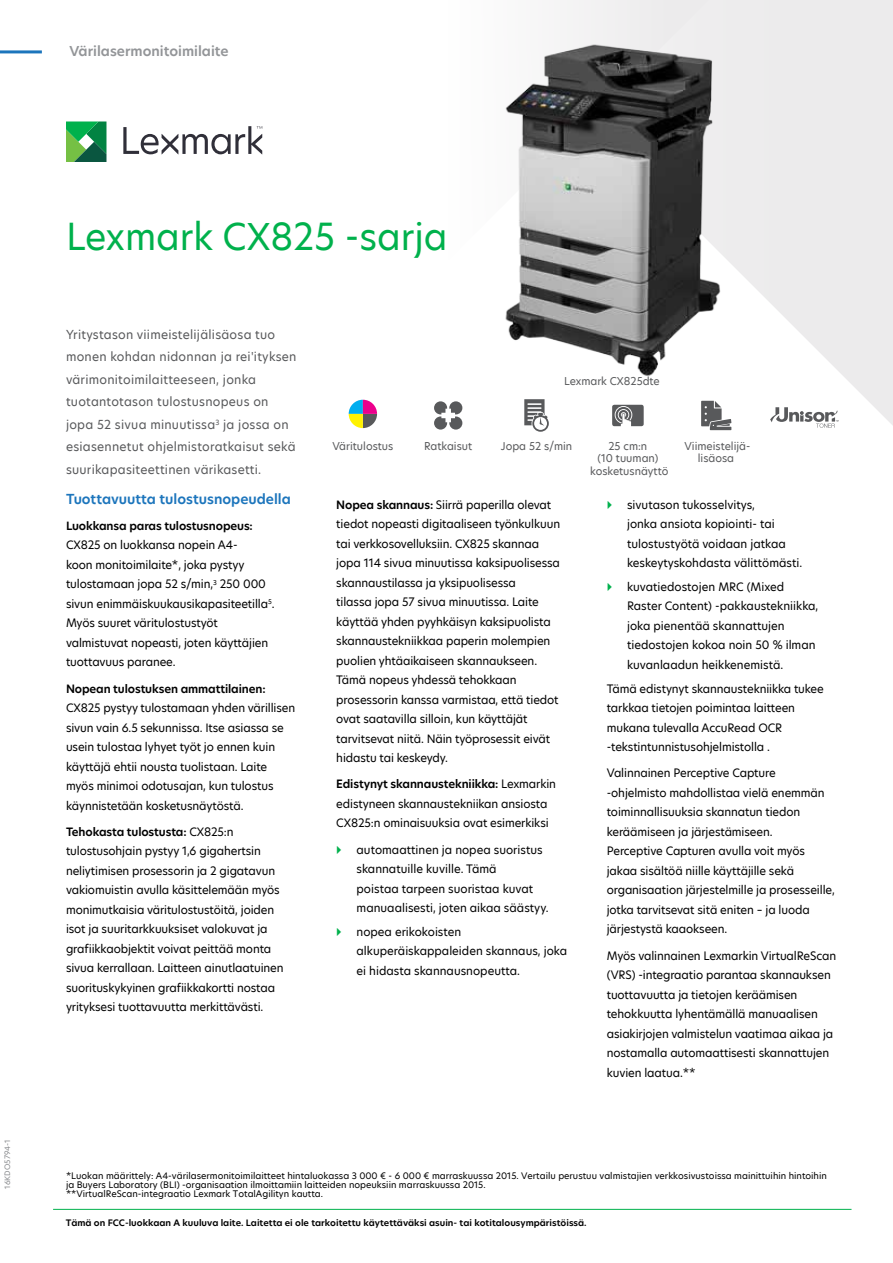
<style>
.page{position:relative;width:893px;height:1263px;background:#fff}
.page>*{position:absolute;margin:0;border:0;box-sizing:border-box;transform-origin:0 0}
.t1{font:36px "TP Hero";color:#00b14c}
.t2{font:600 13.5px "TP Hero";color:#1c75bc}
.t3{font:600 13.5px "TP Hero";color:#939598}
.t4{font:12px/22.5px "TP Hero";letter-spacing:.02em;color:#58595b}
.t5{font:11.25px/19.5px "TP Hero";letter-spacing:-.01em;color:#000}
.t6{font:600 11.25px "TP Hero";letter-spacing:-.01em;color:#000}
.t7{font:10.5px/12.6px "TP Hero";color:#58595b;text-align:center}
.t8{font:8.7px/9px "TP Hero";color:#000}
.t9{font:600 8.7px "TP Hero";color:#000}
.t10{font:7.2px "TP Hero";color:#888a8d}
.s1{font-weight:600}
</style>
<div class="page">
<svg style="left:710px;top:0;width:183px;height:431px"></svg>
<svg style="left:348px;top:0;width:374px;height:427px"></svg>
<svg style="left:123px;top:126px;width:139px;height:28px"></svg>
<svg style="left:66px;top:121px;width:40px;height:41px;background:#359d56"></svg>
<hr style="left:0;top:50px;width:42px;height:3px;background:#1c75bc">
<svg style="left:770px;top:407px;width:68px;height:21px"></svg>
<svg style="left:612px;top:405px;width:32px;height:21px"></svg>
<svg style="left:701px;top:401px;width:30px;height:29px"></svg>
<svg style="left:434px;top:401px;width:28px;height:29px"></svg>
<svg style="left:524px;top:399px;width:25px;height:33px"></svg>
<svg style="left:349px;top:400px;width:28px;height:28px"></svg>
<img style="left:503px;top:40px;width:218px;height:336px">
<hr style="left:53px;top:1209px;width:798px;height:1px;background:#00b14c">
<p class="t3" style="left:69px;top:42px;width:161px">Värilasermonitoimilaite</p>
<p class="t10" style="left:2px;top:1188px;width:51px;rotate:-90deg">16KDO5794-1</p>
<h1 class="t1" style="left:66px;top:212px;width:383px">Lexmark CX825 -sarja</h1>
<p class="t4" style="left:66px;top:323px;width:232px">Yritystason viimeistelijälisäosa tuo monen kohdan nidonnan ja rei'ityksen värimonitoimilaitteeseen, jonka tuotantotason tulostusnopeus on jopa 52 sivua minuutissa<sup>3</sup> ja jossa on esiasennetut ohjelmistoratkaisut sekä suurikapasiteettinen värikasetti.</p>
<p class="t2" style="left:66px;top:489px;width:226px">Tuottavuutta tulostusnopeudella</p>
<p class="t6" style="left:66px;top:518px;width:188px">Luokkansa paras tulostusnopeus:</p>
<p class="t5" style="left:66px;top:535px;width:210px">CX825 on luokkansa nopein A4-<br>koon monitoimilaite*, joka pystyy tulostamaan jopa 52 s/min,<sup>3</sup> 250 000 sivun enimmäiskuukausikapasiteetilla<sup>5</sup>.<br>Myös suuret väritulostustyöt valmistuvat nopeasti, joten käyttäjien tuottavuus paranee.</p>
<p class="t6" style="left:66px;top:681px;width:201px">Nopean tulostuksen ammattilainen:</p>
<p class="t5" style="left:66px;top:698px;width:231px">CX825 pystyy tulostamaan yhden värillisen sivun vain 6.5 sekunnissa. Itse asiassa se usein tulostaa lyhyet työt jo ennen kuin käyttäjä ehtii nousta tuolistaan. Laite myös minimoi odotusajan, kun tulostus käynnistetään kosketusnäytöstä.</p>
<p class="t5" style="left:66px;top:822px;width:219px"><span class="s1">Tehokasta tulostusta:</span> CX825:n tulostusohjain pystyy 1,6 gigahertsin neliytimisen prosessorin ja 2 gigatavun vakiomuistin avulla käsittelemään myös monimutkaisia väritulostustöitä, joiden isot ja suuritarkkuuksiset valokuvat ja grafiikkaobjektit voivat peittää monta sivua kerrallaan. Laitteen ainutlaatuinen suorituskykyinen grafiikkakortti nostaa yrityksesi tuottavuutta merkittävästi.</p>
<p class="t7" style="left:564px;top:375px;width:97px">Lexmark CX825dte</p>
<p class="t7" style="left:332px;top:439px;width:63px">Väritulostus</p>
<p class="t7" style="left:424px;top:439px;width:50px">Ratkaisut</p>
<p class="t7" style="left:501px;top:439px;width:73px">Jopa 52 s/min</p>
<p class="t5" style="left:336px;top:494px;width:225px"><span class="s1">Nopea skannaus:</span> Siirrä paperilla olevat tiedot nopeasti digitaaliseen työnkulkuun tai verkkosovelluksiin. CX825 skannaa jopa 114 sivua minuutissa kaksipuolisessa skannaustilassa ja yksipuolisessa<br>tilassa jopa 57 sivua minuutissa. Laite käyttää yhden pyyhkäisyn kaksipuolista skannaustekniikkaa paperin molempien puolien yhtäaikaiseen skannaukseen.<br>Tämä nopeus yhdessä tehokkaan prosessorin kanssa varmistaa, että tiedot ovat saatavilla silloin, kun käyttäjät tarvitsevat niitä. Näin työprosessit eivät hidastu tai keskeydy.</p>
<p class="t5" style="left:336px;top:774px;width:221px"><span class="s1">Edistynyt skannaustekniikka:</span> Lexmarkin edistyneen skannaustekniikan ansiosta<br>CX825:n ominaisuuksia ovat esimerkiksi</p>
<p class="t5" style="left:357px;top:839px;width:194px">automaattinen ja nopea suoristus skannatuille kuville. Tämä<br>poistaa tarpeen suoristaa kuvat manuaalisesti, joten aikaa säästyy.</p>
<p class="t5" style="left:357px;top:922px;width:212px">nopea erikokoisten alkuperäiskappaleiden skannaus, joka ei hidasta skannausnopeutta.</p>
<p class="t7" style="left:590px;top:439px;width:80px">25 cm:n<br>(10 tuuman) kosketusnäyttö</p>
<p class="t7" style="left:684px;top:439px;width:68px">Viimeistelijä&shy;lisäosa</p>
<p class="t5" style="left:627px;top:494px;width:177px">sivutason tukosselvitys,<br>jonka ansiota kopiointi- tai tulostustyötä voidaan jatkaa keskeytyskohdasta välittömästi.</p>
<p class="t5" style="left:627px;top:577px;width:193px">kuvatiedostojen MRC (Mixed<br>Raster Content) -pakkaustekniikka, joka pienentää skannattujen tiedostojen kokoa noin 50 % ilman kuvanlaadun heikkenemistä.</p>
<p class="t5" style="left:607px;top:679px;width:219px">Tämä edistynyt skannaustekniikka tukee tarkkaa tietojen poimintaa laitteen mukana tulevalla AccuRead OCR -tekstintunnistusohjelmistolla .</p>
<p class="t5" style="left:607px;top:763px;width:230px">Valinnainen Perceptive Capture -ohjelmisto mahdollistaa vielä enemmän toiminnallisuuksia skannatun tiedon keräämiseen ja järjestämiseen.<br>Perceptive Capturen avulla voit myös jakaa sisältöä niille käyttäjille sekä organisaation järjestelmille ja prosesseille, jotka tarvitsevat sitä eniten – ja luoda järjestystä kaaokseen.</p>
<p class="t5" style="left:607px;top:945px;width:231px">Myös valinnainen Lexmarkin VirtualReScan (VRS) -integraatio parantaa skannauksen tuottavuutta ja tietojen keräämisen tehokkuutta lyhentämällä manuaalisen asiakirjojen valmistelun vaatimaa aikaa ja nostamalla automaattisesti skannattujen kuvien laatua.**</p>
<p class="t8" style="left:66px;top:1171px;width:762px">*Luokan määrittely: A4-värilasermonitoimilaitteet hintaluokassa 3 000 € - 6 000 € marraskuussa 2015. Vertailu perustuu valmistajien verkkosivustoissa mainittuihin hintoihin ja Buyers Laboratory (BLI) -organisaation ilmoittamiin laitteiden nopeuksiin marraskuussa 2015.<br>**VirtualReScan-integraatio Lexmark TotalAgilityn kautta.</p>
<p class="t9" style="left:66px;top:1217px;width:522px">Tämä on FCC-luokkaan A kuuluva laite. Laitetta ei ole tarkoitettu käytettäväksi asuin- tai kotitalousympäristöissä.</p>
</div>
